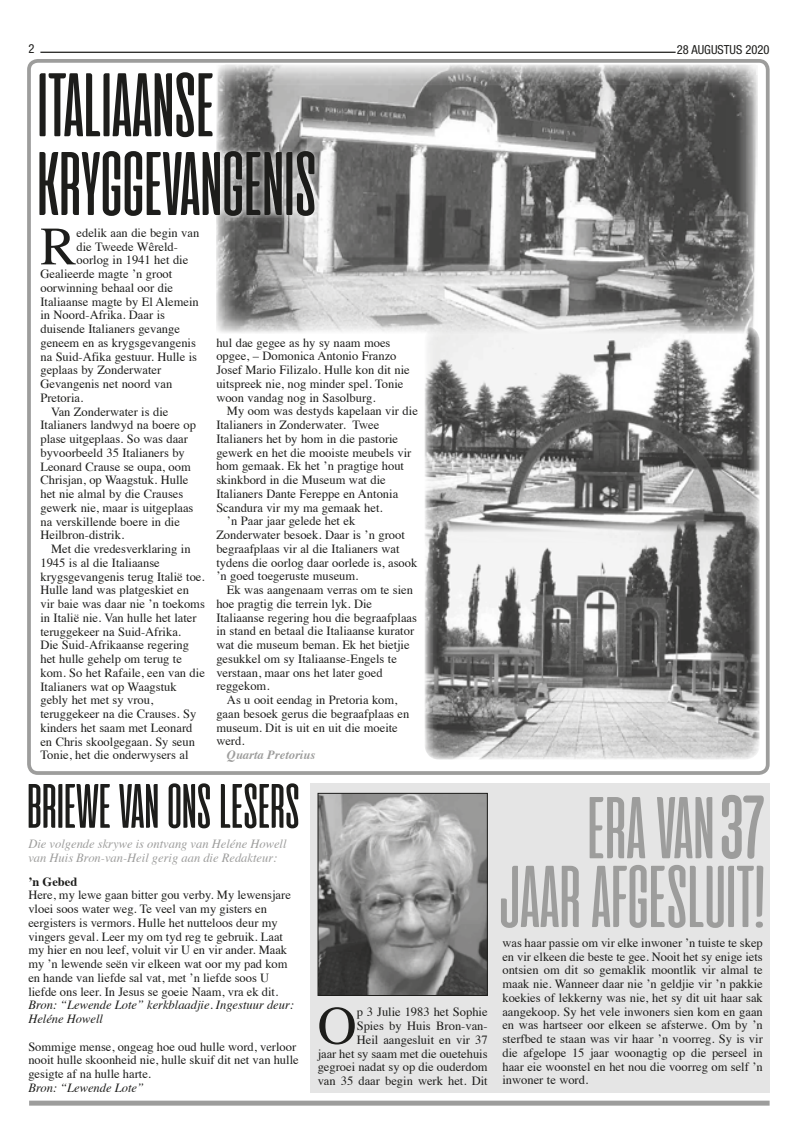
<style>
.page{position:relative;width:798px;height:1134px;background:#fff}
.page>*{position:absolute;margin:0;border:0;box-sizing:border-box;transform-origin:0 0}
.t1{font:90px/78.8px "Cinematografica";color:#1d1d1b}
.t2{font:87.5px/68.8px "Cinematografica";color:#9d9d9c;text-align:right}
.t3{font:62.5px "Cinematografica";color:#1d1d1b}
.t4{font:54.12px "Times";color:#1d1d1b}
.t5{font:12.5px/13.8px "Times";color:#1d1d1b}
.t6{font:italic 12.5px/13.8px "Times";color:#9d9d9c}
.t7{font:italic 12.5px/13.8px "Times";color:#1d1d1b}
.t8{font:condensed 12.5px "Helvetica Neue LT Std";color:#1d1d1b}
.t9{font:italic 700 12.5px "Times";color:#9d9d9c}
.t10{font:700 12.5px "Times";color:#1d1d1b}
.s1{font-family:"Steelfish Rounded Rg";font-weight:700;font-size:76.25px}
</style>
<div class="page">
<div style="left:27px;top:59px;width:742px;height:716px;border:4px solid #9d9d9c;border-radius:9px"></div>
<div style="left:310px;top:783px;width:459px;height:310px;background:#e5e5e5"></div>
<hr style="left:40px;top:52px;width:635px;height:1px;background:#1d1d1b">
<div style="left:29px;top:1101px;width:740px;height:5px;background:#9d9d9c"></div>
<img style="left:424px;top:333px;width:335px;height:188px">
<img style="left:425px;top:521px;width:334px;height:239px">
<img style="left:216px;top:65px;width:541px;height:268px">
<svg style="left:30px;top:65px;width:292px;height:158px"></svg>
<img style="left:319px;top:795px;width:166px;height:199px">
<div style="left:317px;top:793px;width:170px;height:203px;border:1px solid #1d1d1b"></div>
<p class="t8" style="left:28px;top:41px;width:7px">2</p>
<p class="t8" style="left:676px;top:42px;width:94px">28 AUGUSTUS 2020</p>
<h1 class="t1" style="left:37px;top:65px;width:281px">ITALIAANSE<br>KRYGGEVANGENIS</h1>
<h3 class="t4" style="left:40px;top:196px;width:38px">R</h3>
<p class="t5" style="left:76px;top:225px;width:124px">edelik aan die begin van</p>
<p class="t5" style="left:76px;top:238px;width:103px">die Tweede Wêreld-</p>
<p class="t5" style="left:76px;top:252px;width:113px">oorlog in 1941 het die</p>
<p class="t5" style="left:40px;top:266px;width:133px">Gealieerde magte ’n groot</p>
<p class="t5" style="left:40px;top:280px;width:134px">oorwinning behaal oor die</p>
<p class="t5" style="left:40px;top:293px;width:160px">Italiaanse magte by El Alemein</p>
<p class="t5" style="left:40px;top:307px;width:126px">in Noord-Afrika. Daar is</p>
<p class="t5" style="left:40px;top:321px;width:141px">duisende Italianers gevange</p>
<p class="t5" style="left:40px;top:335px;width:157px">geneem en as krygsgevangenis</p>
<p class="t5" style="left:40px;top:348px;width:158px">na Suid-Afika gestuur. Hulle is</p>
<p class="t5" style="left:40px;top:362px;width:122px">geplaas by Zonderwater</p>
<p class="t5" style="left:40px;top:376px;width:133px">Gevangenis net noord van</p>
<p class="t5" style="left:40px;top:390px;width:44px">Pretoria.</p>
<p class="t5" style="left:51px;top:403px;width:119px">Van Zonderwater is die</p>
<p class="t5" style="left:40px;top:417px;width:157px">Italianers landwyd na boere op</p>
<p class="t5" style="left:40px;top:431px;width:149px">plase uitgeplaas. So was daar</p>
<p class="t5" style="left:40px;top:445px;width:146px">byvoorbeeld 35 Italianers by</p>
<p class="t5" style="left:40px;top:458px;width:152px">Leonard Crause se oupa, oom</p>
<p class="t5" style="left:40px;top:472px;width:149px">Chrisjan, op Waagstuk. Hulle</p>
<p class="t5" style="left:40px;top:486px;width:144px">het nie almal by die Crauses</p>
<p class="t5" style="left:40px;top:500px;width:154px">gewerk nie, maar is uitgeplaas</p>
<p class="t5" style="left:40px;top:513px;width:141px">na verskillende boere in die</p>
<p class="t5" style="left:40px;top:527px;width:85px">Heilbron-distrik.</p>
<p class="t5" style="left:51px;top:541px;width:141px">Met die vredesverklaring in</p>
<p class="t5" style="left:40px;top:555px;width:121px">1945 is al die Italiaanse</p>
<p class="t5" style="left:40px;top:568px;width:166px">krygsgevangenis terug Italië toe.</p>
<p class="t5" style="left:40px;top:582px;width:150px">Hulle land was platgeskiet en</p>
<p class="t5" style="left:40px;top:596px;width:166px">vir baie was daar nie ’n toekoms</p>
<p class="t5" style="left:40px;top:610px;width:158px">in Italië nie. Van hulle het later</p>
<p class="t5" style="left:40px;top:623px;width:142px">teruggekeer na Suid-Afrika.</p>
<p class="t5" style="left:40px;top:637px;width:150px">Die Suid-Afrikaanse regering</p>
<p class="t5" style="left:40px;top:651px;width:143px">het hulle gehelp om terug te</p>
<p class="t5" style="left:40px;top:665px;width:166px">kom. So het Rafaile, een van die</p>
<p class="t5" style="left:40px;top:678px;width:138px">Italianers wat op Waagstuk</p>
<p class="t5" style="left:40px;top:692px;width:114px">gebly het met sy vrou,</p>
<p class="t5" style="left:40px;top:706px;width:157px">teruggekeer na die Crauses. Sy</p>
<p class="t5" style="left:40px;top:720px;width:153px">kinders het saam met Leonard</p>
<p class="t5" style="left:40px;top:733px;width:156px">en Chris skoolgegaan. Sy seun</p>
<p class="t5" style="left:40px;top:747px;width:149px">Tonie, het die onderwysers al</p>
<p class="t5" style="left:216px;top:334px;width:195px">hul dae gegee as hy sy naam moes opgee, – Domonica Antonio Franzo Josef Mario Filizalo. Hulle kon dit nie uitspreek nie, nog minder spel. Tonie woon vandag nog in Sasolburg.</p>
<p class="t5" style="left:227px;top:403px;width:192px">My oom was destyds kapelaan vir die</p>
<p class="t5" style="left:216px;top:417px;width:164px">Italianers in Zonderwater. Twee</p>
<p class="t5" style="left:216px;top:431px;width:183px">Italianers het by hom in die pastorie</p>
<p class="t5" style="left:216px;top:444px;width:196px">gewerk en het die mooiste meubels vir</p>
<p class="t5" style="left:216px;top:458px;width:189px">hom gemaak. Ek het ’n pragtige hout</p>
<p class="t5" style="left:216px;top:472px;width:171px">skinkbord in die Museum wat die</p>
<p class="t5" style="left:216px;top:486px;width:183px">Italianers Dante Fereppe en Antonia</p>
<p class="t5" style="left:216px;top:499px;width:168px">Scandura vir my ma gemaak het.</p>
<p class="t5" style="left:227px;top:513px;width:130px">’n Paar jaar gelede het ek</p>
<p class="t5" style="left:216px;top:527px;width:190px">Zonderwater besoek. Daar is ’n groot</p>
<p class="t5" style="left:216px;top:541px;width:185px">begraafplaas vir al die Italianers wat</p>
<p class="t5" style="left:216px;top:554px;width:202px">tydens die oorlog daar oorlede is, asook</p>
<p class="t5" style="left:216px;top:568px;width:143px">’n goed toegeruste museum.</p>
<p class="t5" style="left:227px;top:582px;width:187px">Ek was aangenaam verras om te sien</p>
<p class="t5" style="left:216px;top:596px;width:157px">hoe pragtig die terrein lyk. Die</p>
<p class="t5" style="left:216px;top:609px;width:202px">Italiaanse regering hou die begraafplaas</p>
<p class="t5" style="left:216px;top:623px;width:199px">in stand en betaal die Italiaanse kurator</p>
<p class="t5" style="left:216px;top:637px;width:195px">wat die museum beman. Ek het bietjie</p>
<p class="t5" style="left:216px;top:651px;width:182px">gesukkel om sy Italiaanse-Engels te</p>
<p class="t5" style="left:216px;top:664px;width:168px">verstaan, maar ons het later goed</p>
<p class="t5" style="left:216px;top:678px;width:55px">reggekom.</p>
<p class="t5" style="left:227px;top:692px;width:172px">As u ooit eendag in Pretoria kom,</p>
<p class="t5" style="left:216px;top:706px;width:194px">gaan besoek gerus die begraafplaas en</p>
<p class="t5" style="left:216px;top:719px;width:183px">museum. Dit is uit en uit die moeite</p>
<p class="t5" style="left:216px;top:733px;width:30px">werd.</p>
<p class="t9" style="left:227px;top:743px;width:90px">Quarta Pretorius</p>
<h3 class="t3" style="left:27px;top:773px;width:274px">BRIEWE VAN ONS LESERS</h3>
<p class="t6" style="left:28px;top:836px;width:259px">Die volgende skrywe is ontvang van Heléne Howell van Huis Bron-van-Heil gerig aan die Redakteur:</p>
<p class="t10" style="left:28px;top:869px;width:50px">’n Gebed</p>
<p class="t5" style="left:28px;top:887px;width:264px">Here, my lewe gaan bitter gou verby. My lewensjare vloei soos water weg. Te veel van my gisters en eergisters is vermors. Hulle het nutteloos deur my vingers geval. Leer my om tyd reg te gebruik. Laat my hier en nou leef, voluit vir U en vir ander. Maak my ’n lewende seën vir elkeen wat oor my pad kom en hande van liefde sal vat, met ’n liefde soos U liefde ons leer. In Jesus se goeie Naam, vra ek dit.</p>
<p class="t7" style="left:28px;top:997px;width:267px">Bron: “Lewende Lote” kerkblaadjie. Ingestuur deur:<br>Heléne Howell</p>
<p class="t5" style="left:28px;top:1038px;width:272px">Sommige mense, ongeag hoe oud hulle word, verloor nooit hulle skoonheid nie, hulle skuif dit net van hulle gesigte af na hulle harte.</p>
<p class="t7" style="left:28px;top:1080px;width:117px">Bron: “Lewende Lote”</p>
<h3 class="t4" style="left:317px;top:975px;width:41px">O</h3>
<p class="t5" style="left:317px;top:1004px;width:171px;text-align:right">p 3 Julie 1983 het Sophie<br>Spies by Huis Bron-van-<br>Heil aangesluit en vir 37<br>jaar het sy saam met die ouetehuis gegroei nadat sy op die ouderdom van 35 daar begin werk het. Dit</p>
<h2 class="t2" style="left:498px;top:793px;width:267px">ERA VAN<span class="s1">37<br></span>JAAR AFGESLUIT!</h2>
<p class="t5" style="left:502px;top:935px;width:262px;text-align:justify">was haar passie om vir elke inwoner ’n tuiste te skep en vir elkeen die beste te gee. Nooit het sy enige iets ontsien om dit so gemaklik moontlik vir almal te maak nie. Wanneer daar nie ’n geldjie vir ’n pakkie koekies of lekkerny was nie, het sy dit uit haar sak aangekoop. Sy het vele inwoners sien kom en gaan en was hartseer oor elkeen se afsterwe. Om by ’n sterfbed te staan was vir haar ’n voorreg. Sy is vir die afgelope 15 jaar woonagtig op die perseel in haar eie woonstel en het nou die voorreg om self ’n inwoner te word.</p>
</div>
